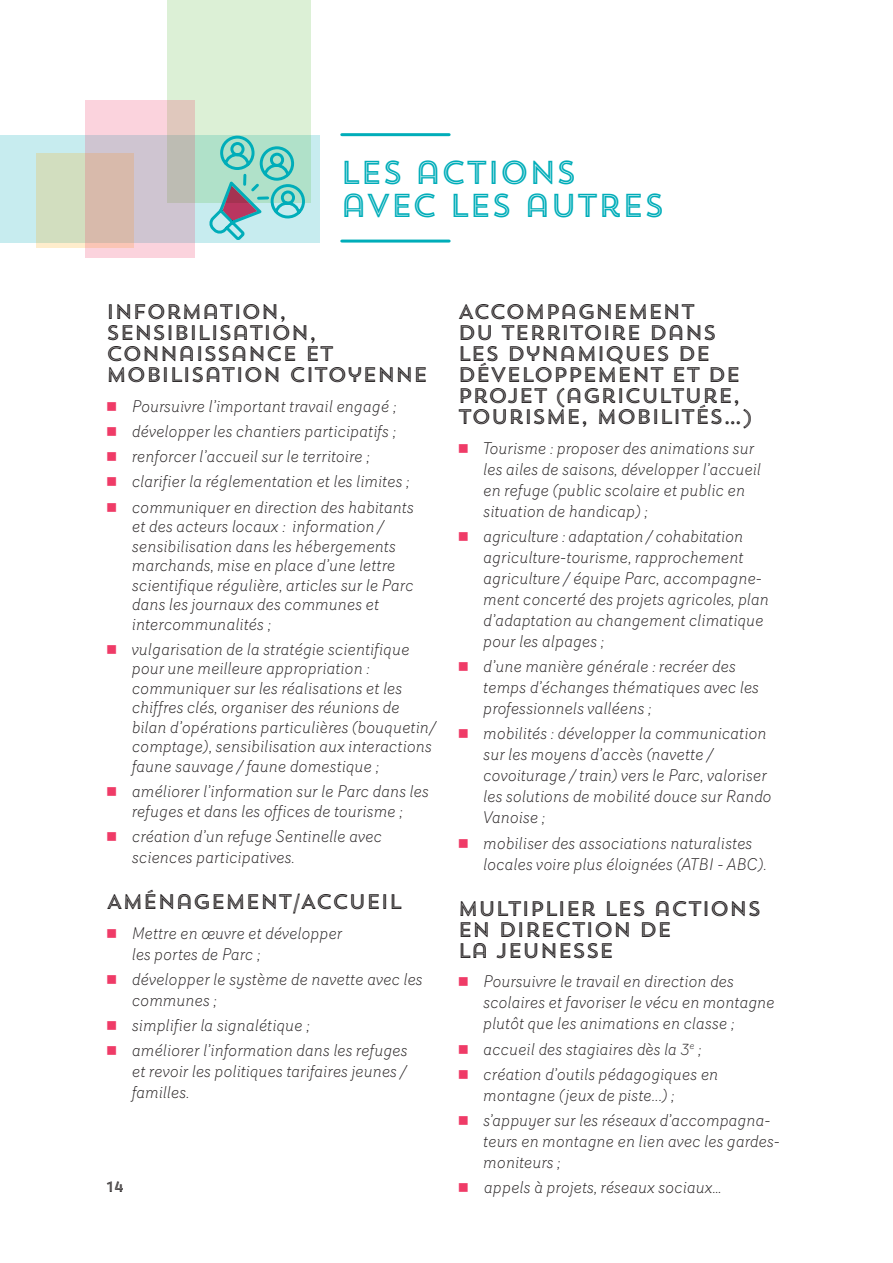
<style>
.page{position:relative;width:893px;height:1263px;background:#fff}
.page>*{position:absolute;margin:0;border:0;box-sizing:border-box;transform-origin:0 0}
.t1{font:33px "Trend Sans Five";letter-spacing:-.03em;color:#00adb9;scale:.96 1}
.TITRE_03{font:21px/21px "Trend Sans Five";letter-spacing:-.03em;color:#231f20}
.t2{font:italic 300 16.5px/21px "Router";color:#231f20}
.t3{font:italic 300 16.5px/21px "Router";color:#231f20;scale:.96 1}
.t4{font:15px "Trend Sans Five";color:#231f20}
.s1{color:#ef3b67}
</style>
<div class="page">
<div style="left:0;top:136px;width:320px;height:107px;background:#c7ecef"></div>
<hr style="left:342px;top:133px;width:107px;height:3px;background:#00adb9">
<hr style="left:342px;top:240px;width:107px;height:3px;background:#00adb9">
<div style="left:36px;top:153px;width:98px;height:95px;background:#d2debf"></div>
<div style="left:167px;top:0;width:143px;height:203px;background:#dcf0d6"></div>
<svg style="left:85px;top:101px;width:110px;height:157px;background:#dbc4c5"></svg>
<svg style="left:206px;top:135px;width:101px;height:105px"></svg>
<p class="t1" style="left:340px;top:152px;width:248px">LES ACTIONS</p>
<p class="t1" style="left:340px;top:185px;width:340px">AVEC LES AUTRES</p>
<p class="TITRE_03" style="left:106px;top:301px;width:324px">INFORMATION,<br>SENSIBILISATION,<br>CONNAISSANCE ET<br>MOBILISATION CITOYENNE</p>
<p class="t2" style="left:106px;top:395px;width:291px"><span class="s1">■</span> Poursuivre l’important travail engagé ;</p>
<p class="t2" style="left:106px;top:420px;width:291px"><span class="s1">■</span> développer les chantiers participatifs ;</p>
<p class="t2" style="left:106px;top:445px;width:265px"><span class="s1">■</span> renforcer l’accueil sur le territoire ;</p>
<p class="t2" style="left:106px;top:470px;width:305px"><span class="s1">■</span> clarifier la réglementation et les limites ;</p>
<p class="t2" style="left:132px;top:496px;width:283px;line-height:19.5px;text-indent:-26px"><span class="s1">■</span> communiquer en direction des habitants et des acteurs locaux : information / sensibilisation dans les hébergements marchands, mise en place d’une lettre scientifique régulière, articles sur le Parc dans les journaux des communes et intercommunalités ;</p>
<p class="t2" style="left:132px;top:639px;width:305px;line-height:19.5px;text-indent:-26px"><span class="s1">■</span> vulgarisation de la stratégie scientifique pour une meilleure appropriation : communiquer sur les réalisations et les chiffres clés, organiser des réunions de bilan d’opérations particulières (bouquetin/ comptage), sensibilisation aux interactions faune sauvage / faune domestique ;</p>
<p class="t2" style="left:106px;top:781px;width:324px;line-height:19.5px;text-align:center"><span class="s1">■</span> améliorer l’information sur le Parc dans les refuges et dans les offices de tourisme ;</p>
<p class="t2" style="left:132px;top:825px;width:252px;text-indent:-26px"><span class="s1">■</span> création d’un refuge Sentinelle avec sciences participatives.</p>
<p class="TITRE_03" style="left:106px;top:891px;width:298px">AMÉNAGEMENT/ACCUEIL</p>
<p class="t3" style="left:132px;top:922px;width:221px;text-indent:-26px"><span class="s1">■</span> Mettre en œuvre et développer les portes de Parc ;</p>
<p class="t2" style="left:132px;top:968px;width:292px;text-indent:-26px"><span class="s1">■</span> développer le système de navette avec les communes ;</p>
<p class="t2" style="left:106px;top:1014px;width:205px"><span class="s1">■</span> simplifier la signalétique ;</p>
<p class="t2" style="left:132px;top:1039px;width:277px;text-align:justify;text-indent:-26px"><span class="s1">■</span> améliorer l’information dans les refuges et revoir les politiques tarifaires jeunes / familles.</p>
<p class="t4" style="left:106px;top:1177px;width:19px">14</p>
<p class="TITRE_03" style="left:458px;top:301px;width:297px">ACCOMPAGNEMENT<br>DU TERRITOIRE DANS<br>LES DYNAMIQUES DE<br>DÉVELOPPEMENT ET DE<br>PROJET (AGRICULTURE,<br>TOURISME, MOBILITÉS…)</p>
<p class="t2" style="left:483px;top:437px;width:279px;text-indent:-26px"><span class="s1">■</span> Tourisme : proposer des animations sur les ailes de saisons, développer l’accueil en refuge (public scolaire et public en situation de handicap) ;</p>
<p class="t2" style="left:483px;top:525px;width:287px;text-indent:-26px"><span class="s1">■</span> agriculture : adaptation / cohabitation agriculture-tourisme, rapprochement agriculture / équipe Parc, accompagne&shy;ment concerté des projets agricoles, plan d’adaptation au changement climatique pour les alpages ;</p>
<p class="t2" style="left:483px;top:655px;width:277px;text-indent:-26px"><span class="s1">■</span> d’une manière générale : recréer des temps d’échanges thématiques avec les professionnels valléens ;</p>
<p class="t2" style="left:483px;top:722px;width:290px;text-indent:-26px"><span class="s1">■</span> mobilités : développer la communication sur les moyens d’accès (navette / covoiturage / train) vers le Parc, valoriser les solutions de mobilité douce sur Rando Vanoise ;</p>
<p class="t2" style="left:483px;top:832px;width:285px;text-indent:-26px"><span class="s1">■</span> mobiliser des associations naturalistes locales voire plus éloignées (ATBI - ABC).</p>
<p class="TITRE_03" style="left:458px;top:898px;width:305px">MULTIPLIER LES ACTIONS<br>EN DIRECTION DE<br>LA JEUNESSE</p>
<p class="t2" style="left:483px;top:970px;width:293px;text-indent:-26px"><span class="s1">■</span> Poursuivre le travail en direction des scolaires et favoriser le vécu en montagne plutôt que les animations en classe ;</p>
<p class="t2" style="left:458px;top:1038px;width:245px"><span class="s1">■</span> accueil des stagiaires dès la 3<sup>e</sup> ;</p>
<p class="t2" style="left:483px;top:1063px;width:237px;text-indent:-26px"><span class="s1">■</span> création d’outils pédagogiques en montagne (jeux de piste...) ;</p>
<p class="t2" style="left:483px;top:1109px;width:298px;text-indent:-26px"><span class="s1">■</span> s’appuyer sur les réseaux d’accompagna&shy;teurs en montagne en lien avec les gardes&shy;moniteurs ;</p>
<p class="t2" style="left:458px;top:1176px;width:265px"><span class="s1">■</span> appels à projets, réseaux sociaux…</p>
</div>
